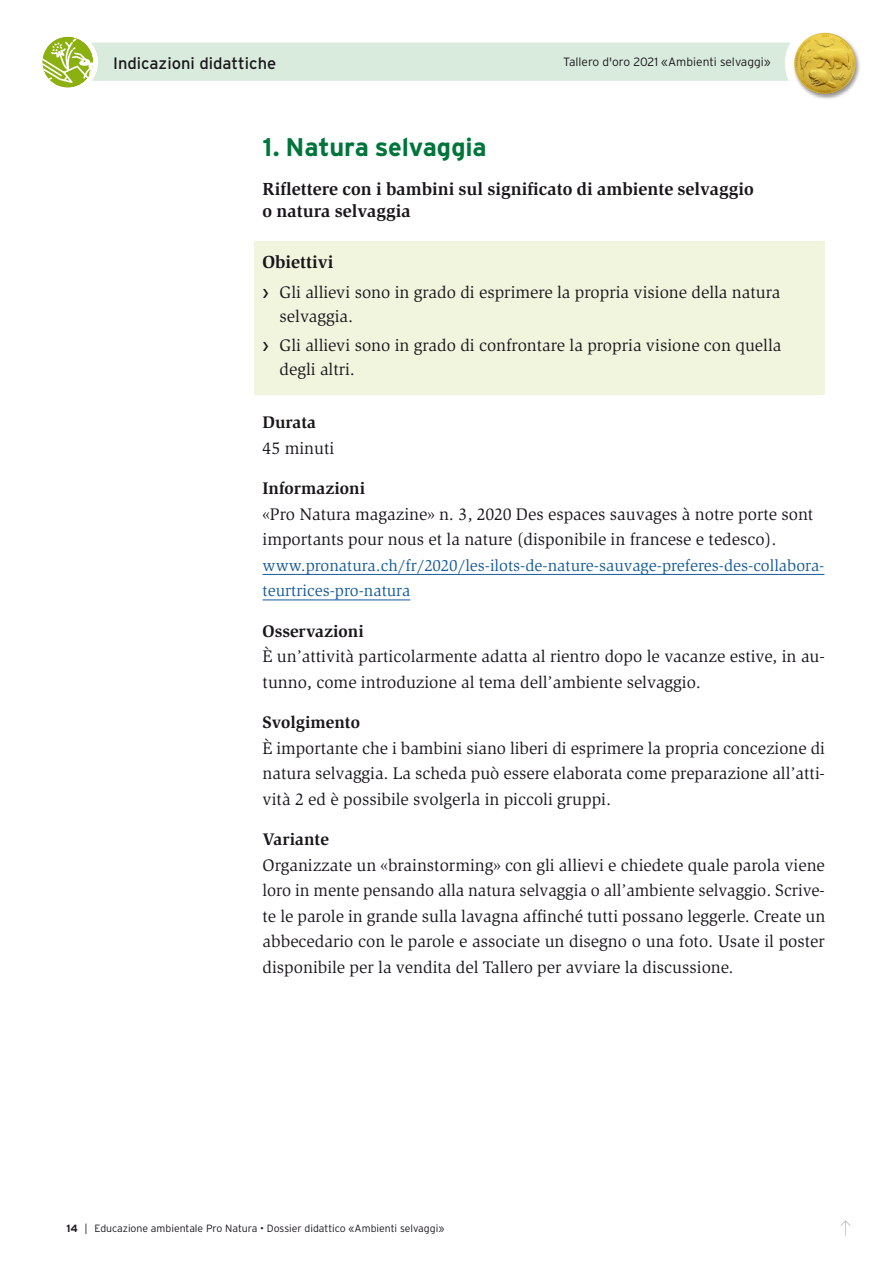
<style>
.page{position:relative;width:893px;height:1263px;background:#fff}
.page>*{position:absolute;margin:0;border:0;box-sizing:border-box;transform-origin:0 0}
.t1{font:700 25.5px "Interstate";letter-spacing:-.01em;color:#00753b}
.t2{font:700 18px/21.6px "Slimbach Std";color:#1a171c}
.t3{font:17.25px/25.5px "Slimbach Std";color:#1a171c}
.t4{font:700 17.25px "Slimbach Std";color:#1a171c}
.t5{font:16.5px/25.5px "Slimbach Std";color:#165c9a}
.t6{font:16.5px "Interstate";color:#1a171c}
.t7{font:300 12px "Interstate";color:#1a171c}
.t8{font:300 10.5px "Interstate";color:#1a171c}
.s1{font-family:"Interstate"}
.s2{font-weight:700}
</style>
<div class="page">
<div style="left:47px;top:43px;width:803px;height:38px;background:#d9ebdc;border-radius:4px"></div>
<svg style="left:42px;top:36px;width:56px;height:52px"></svg>
<div style="left:785px;top:23px;width:80px;height:81px;background:#fff;border-radius:50%"></div>
<div style="left:792px;top:31px;width:68px;height:69px;background:#1a171c;opacity:.45"></div>
<img style="left:794px;top:33px;width:62px;height:61px;border-radius:31px">
<svg style="left:840px;top:1220px;width:10px;height:16px"></svg>
<div style="left:254px;top:241px;width:571px;height:153px;background:#f1f5de"></div>
<hr style="left:263px;top:574px;width:561px;height:1px;background:#165c9a">
<hr style="left:263px;top:600px;width:147px;height:1px;background:#165c9a">
<p class="t6" style="left:113px;top:53px;width:165px">Indicazioni didattiche</p>
<p class="t7" style="left:563px;top:55px;width:209px">Tallero d'oro 2021 «Ambienti selvaggi»</p>
<h1 class="t1" style="left:263px;top:132px;width:226px">1. Natura selvaggia</h1>
<p class="t2" style="left:263px;top:178px;width:493px">Riflettere con i bambini sul significato di ambiente selvaggio o natura selvaggia</p>
<p class="t2" style="left:263px;top:251px;width:72px">Obiettivi</p>
<p class="t3" style="left:280px;top:281px;width:502px;line-height:23.5px;text-indent:-17px"><span class="s1">›</span> Gli allievi sono in grado di esprimere la propria visione della natura selvaggia.</p>
<p class="t3" style="left:280px;top:334px;width:503px;line-height:23.5px;text-indent:-17px"><span class="s1">›</span> Gli allievi sono in grado di confrontare la propria visione con quella degli altri.</p>
<p class="t4" style="left:263px;top:412px;width:55px">Durata</p>
<p class="t3" style="left:263px;top:435px;width:73px">45 minuti</p>
<p class="t4" style="left:263px;top:478px;width:104px">Informazioni</p>
<p class="t3" style="left:263px;top:501px;width:552px">«Pro Natura magazine» n. 3, 2020 Des espaces sauvages à notre porte sont importants pour nous et la nature (disponibile in francese e tedesco).</p>
<p class="t5" style="left:263px;top:552px;width:563px">www.pronatura.ch/fr/2020/les-ilots-de-nature-sauvage-preferes-des-collabora&shy;teurtrices-pro-natura</p>
<p class="t4" style="left:263px;top:621px;width:103px">Osservazioni</p>
<p class="t3" style="left:263px;top:644px;width:564px">È un’attività particolarmente adatta al rientro dopo le vacanze estive, in au&shy;tunno, come introduzione al tema dell’ambiente selvaggio.</p>
<p class="t4" style="left:263px;top:712px;width:99px">Svolgimento</p>
<p class="t3" style="left:263px;top:735px;width:564px;text-align:justify">È importante che i bambini siano liberi di esprimere la propria concezione di natura selvaggia. La scheda può essere elaborata come preparazione all’atti&shy;vità 2 ed è possibile svolgerla in piccoli gruppi.</p>
<p class="t4" style="left:263px;top:829px;width:68px">Variante</p>
<p class="t3" style="left:263px;top:852px;width:564px;text-align:justify">Organizzate un «brainstorming» con gli allievi e chiedete quale parola viene loro in mente pensando alla natura selvaggia o all’ambiente selvaggio. Scrive&shy;te le parole in grande sulla lavagna affinché tutti possano leggerle. Create un abbecedario con le parole e associate un disegno o una foto. Usate il poster disponibile per la vendita del Tallero per avviare la discussione.</p>
<p class="t8" style="left:66px;top:1222px;width:380px"><span class="s2">14</span> | Educazione ambientale Pro Natura • Dossier didattico «Ambienti selvaggi»</p>
</div>
